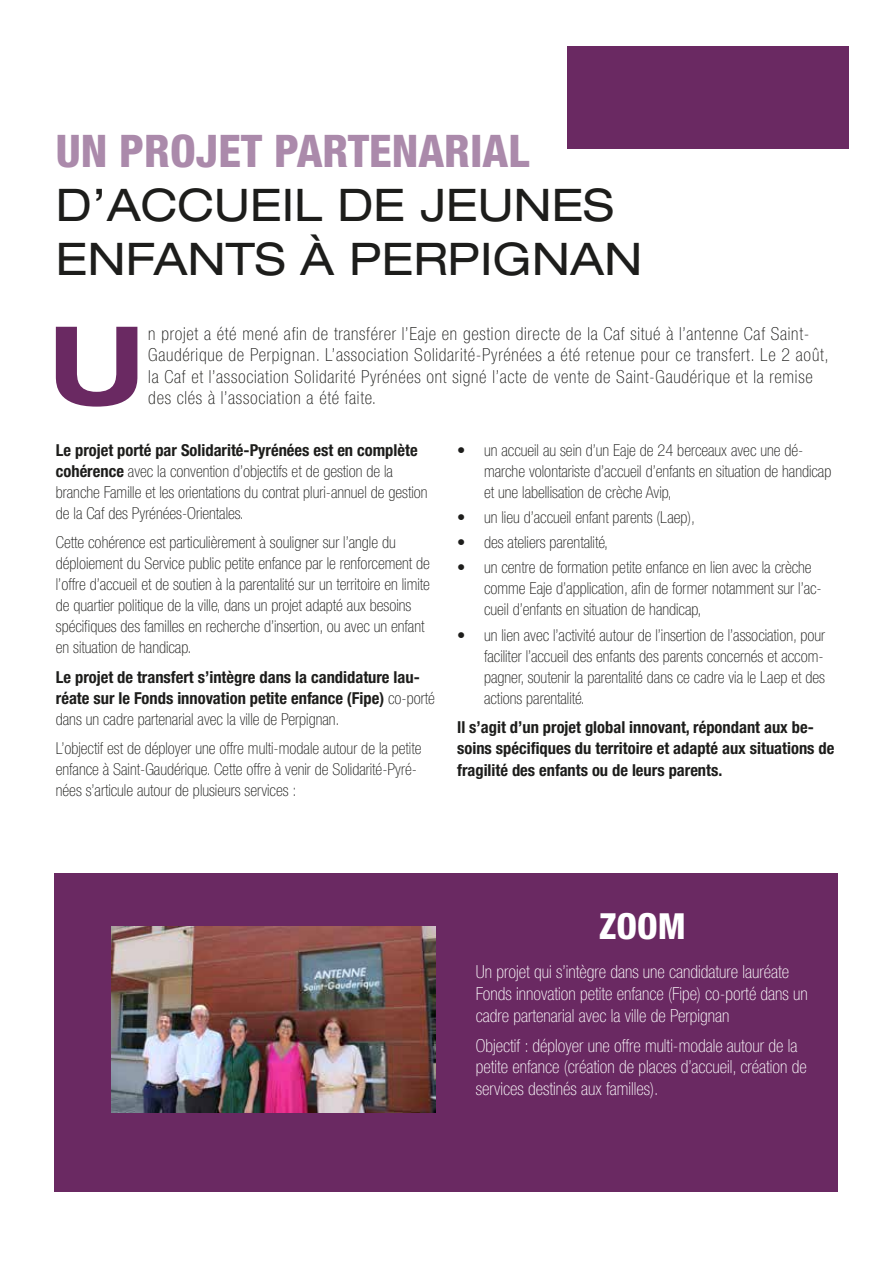
<style>
.page{position:relative;width:893px;height:1263px;background:#fff}
.page>*{position:absolute;margin:0;border:0;box-sizing:border-box;transform-origin:0 0}
.t1{font:700 expanded 108.75px "Helvetica Neue LT Std";color:#6a2962}
.t2{font:expanded 45px/54px "Helvetica Neue LT Std";color:#1d1d1b}
.t3{font:800 condensed 45px "Helvetica Neue LT Std";color:#ab8aab}
.t4{font:800 condensed 36px "Helvetica Neue LT Std";color:#fff}
.t5{font:100 condensed 18px/21.6px "Helvetica Neue LT Std";letter-spacing:.04em;color:#1d1d1b}
.t6{font:100 condensed 18px/21.6px "Helvetica Neue LT Std";color:#fff}
.t7{font:100 condensed 16.5px/21px "Helvetica Neue LT Std";color:#1d1d1b}
.t8{font:700 condensed 16.5px/21px "Helvetica Neue LT Std";color:#1d1d1b}
.s1{font-weight:700}
.s2{font-weight:100}
</style>
<div class="page">
<div style="left:567px;top:47px;width:281px;height:102px;background:#6a2962"></div>
<div style="left:54px;top:873px;width:783px;height:319px;background:#6a2962"></div>
<img style="left:111px;top:927px;width:325px;height:185px">
<h2 class="t3" style="left:56px;top:123px;width:475px">UN PROJET PARTENARIAL</h2>
<h2 class="t2" style="left:56px;top:177px;width:588px">D’ACCUEIL DE JEUNES<br>ENFANTS À PERPIGNAN</h2>
<h1 class="t1" style="left:49px;top:297px;width:96px">U</h1>
<p class="t5" style="left:148px;top:322px;width:682px">n projet a été mené afin de transférer l’Eaje en gestion directe de la Caf situé à l’antenne Caf Saint-Gaudérique de Perpignan. L’association Solidarité-Pyrénées a été retenue pour ce transfert. Le 2 août, la Caf et l’association Solidarité Pyrénées ont signé l’acte de vente de Saint-Gaudérique et la remise des clés à l’association a été faite.</p>
<p class="t7" style="left:56px;top:439px;width:373px"><span class="s1">Le projet porté par Solidarité-Pyrénées est en complète cohérence</span> avec la convention d’objectifs et de gestion de la branche Famille et les orientations du contrat pluri-annuel de gestion de la Caf des Pyrénées-Orientales.</p>
<p class="t7" style="left:56px;top:532px;width:376px">Cette cohérence est particulièrement à souligner sur l’angle du déploiement du Service public petite enfance par le renforcement de l’offre d’accueil et de soutien à la parentalité sur un territoire en limite de quartier politique de la ville, dans un projet adapté aux besoins spécifiques des familles en recherche d’insertion, ou avec un enfant en situation de handicap.</p>
<p class="t8" style="left:56px;top:666px;width:381px">Le projet de transfert s’intègre dans la candidature lau&shy;réate sur le Fonds innovation petite enfance (Fipe) <span class="s2">co-porté dans un cadre partenarial avec la ville de Perpignan.</span></p>
<p class="t7" style="left:56px;top:738px;width:367px">L’objectif est de déployer une offre multi-modale autour de la petite enfance à Saint-Gaudérique. Cette offre à venir de Solidarité-Pyré&shy;nées s’articule autour de plusieurs services :</p>
<p class="t7" style="left:484px;top:439px;width:349px;text-indent:-27px">• un accueil au sein d’un Eaje de 24 berceaux avec une dé&shy;marche volontariste d’accueil d’enfants en situation de handicap et une labellisation de crèche Avip,</p>
<p class="t7" style="left:457px;top:506px;width:239px">• un lieu d’accueil enfant parents (Laep),</p>
<p class="t7" style="left:457px;top:532px;width:153px">• des ateliers parentalité,</p>
<p class="t7" style="left:484px;top:557px;width:339px;text-indent:-27px">• un centre de formation petite enfance en lien avec la crèche comme Eaje d’application, afin de former notamment sur l’ac&shy;cueil d’enfants en situation de handicap,</p>
<p class="t7" style="left:484px;top:624px;width:343px;text-align:justify;text-indent:-27px">• un lien avec l’activité autour de l’insertion de l’association, pour faciliter l’accueil des enfants des parents concernés et accom&shy;pagner, soutenir la parentalité dans ce cadre via le Laep et des actions parentalité.</p>
<p class="t8" style="left:457px;top:716px;width:379px">Il s’agit d’un projet global innovant, répondant aux be&shy;soins spécifiques du territoire et adapté aux situations de fragilité des enfants ou de leurs parents.</p>
<h3 class="t4" style="left:599px;top:903px;width:88px">ZOOM</h3>
<p class="t6" style="left:476px;top:961px;width:334px">Un projet qui s’intègre dans une candidature lauréate<br>Fonds innovation petite enfance (Fipe) co-porté dans un cadre partenarial avec la ville de Perpignan</p>
<p class="t6" style="left:476px;top:1034px;width:333px">Objectif : déployer une offre multi-modale autour de la petite enfance (création de places d’accueil, création de services destinés aux familles).</p>
</div>
